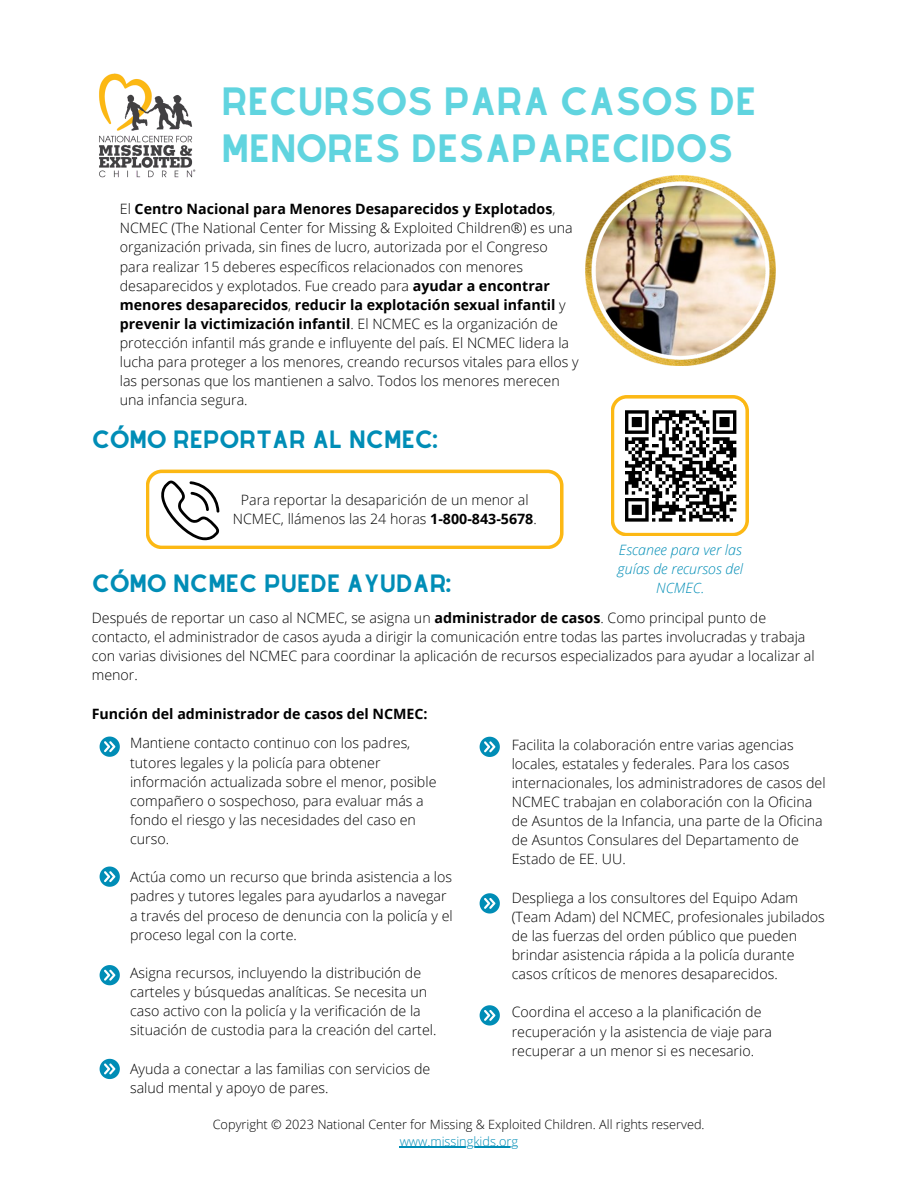
<style>
.page{position:relative;width:918px;height:1188px;background:#fff}
.page>*{position:absolute;margin:0;border:0;box-sizing:border-box;transform-origin:0 0}
.t1{font:34.5px/47.2px "Alyssum Sans";color:#60d4df}
.t2{font:21.9px "Alyssum Sans";color:#008db6}
.t3{font:300 14.25px/19.2px "Open Sans";color:#000}
.t4{font:italic 300 14.25px/19.2px "Open Sans";color:#008db6;text-align:center}
.t5{font:700 14.25px "Open Sans";color:#000}
.t6{font:300 12.75px "Open Sans";color:#000}
.t7{font:300 12.75px "Open Sans";color:#008db6}
.s1{font-weight:700}
</style>
<div class="page">
<img style="left:99px;top:73px;width:97px;height:105px">
<img style="left:585px;top:176px;width:190px;height:190px">
<svg style="left:146px;top:470px;width:417px;height:79px"></svg>
<svg style="left:100px;top:1059px;width:20px;height:20px"></svg>
<svg style="left:611px;top:395px;width:138px;height:141px"></svg>
<hr style="left:400px;top:1147px;width:118px;height:1px;background:#008db6">
<svg style="left:100px;top:737px;width:20px;height:20px"></svg>
<svg style="left:100px;top:867px;width:20px;height:20px"></svg>
<svg style="left:480px;top:737px;width:20px;height:20px"></svg>
<svg style="left:480px;top:893px;width:20px;height:21px"></svg>
<svg style="left:480px;top:1005px;width:20px;height:21px"></svg>
<svg style="left:100px;top:965px;width:20px;height:20px"></svg>
<h1 class="t1" style="left:222px;top:77px;width:536px">RECURSOS PARA CASOS DE<br>MENORES DESAPARECIDOS</h1>
<p class="t3" style="left:120px;top:199px;width:460px">El <span class="s1">Centro Nacional para Menores Desaparecidos y Explotados</span>, NCMEC (The National Center for Missing &amp; Exploited Children®) es una organización privada, sin fines de lucro, autorizada por el Congreso para realizar 15 deberes específicos relacionados con menores desaparecidos y explotados. Fue creado para <span class="s1">ayudar a encontrar menores desaparecidos</span>, <span class="s1">reducir la explotación sexual infantil</span> y <span class="s1">prevenir la victimización infantil</span>. El NCMEC es la organización de protección infantil más grande e influyente del país. El NCMEC lidera la lucha para proteger a los menores, creando recursos vitales para ellos y las personas que los mantienen a salvo. Todos los menores merecen una infancia segura.</p>
<h2 class="t2" style="left:92px;top:426px;width:347px">CÓMO REPORTAR AL NCMEC:</h2>
<p class="t3" style="left:233px;top:490px;width:305px;text-align:center">Para reportar la desaparición de un menor al<br>NCMEC, llámenos las 24 horas <span class="s1">1-800-843-5678</span>.</p>
<p class="t4" style="left:618px;top:540px;width:127px">Escanee para ver las guías de recursos del<br>NCMEC.</p>
<p class="t3" style="left:92px;top:608px;width:724px">Después de reportar un caso al NCMEC, se asigna un <span class="s1">administrador de casos</span>. Como principal punto de contacto, el administrador de casos ayuda a dirigir la comunicación entre todas las partes involucradas y trabaja con varias divisiones del NCMEC para coordinar la aplicación de recursos especializados para ayudar a localizar al menor.</p>
<p class="t5" style="left:92px;top:703px;width:337px">Función del administrador de casos del NCMEC:</p>
<p class="t3" style="left:130px;top:733px;width:308px">Mantiene contacto continuo con los padres, tutores legales y la policía para obtener información actualizada sobre el menor, posible compañero o sospechoso, para evaluar más a fondo el riesgo y las necesidades del caso en curso.</p>
<p class="t3" style="left:130px;top:867px;width:324px">Actúa como un recurso que brinda asistencia a los padres y tutores legales para ayudarlos a navegar a través del proceso de denuncia con la policía y el proceso legal con la corte.</p>
<p class="t3" style="left:130px;top:963px;width:308px">Asigna recursos, incluyendo la distribución de carteles y búsquedas analíticas. Se necesita un caso activo con la policía y la verificación de la situación de custodia para la creación del cartel.</p>
<p class="t3" style="left:130px;top:1058px;width:302px">Ayuda a conectar a las familias con servicios de salud mental y apoyo de pares.</p>
<h2 class="t2" style="left:92px;top:570px;width:360px">CÓMO NCMEC PUEDE AYUDAR:</h2>
<p class="t3" style="left:512px;top:735px;width:315px">Facilita la colaboración entre varias agencias locales, estatales y federales. Para los casos internacionales, los administradores de casos del NCMEC trabajan en colaboración con la Oficina de Asuntos de la Infancia, una parte de la Oficina de Asuntos Consulares del Departamento de Estado de EE. UU.</p>
<p class="t3" style="left:512px;top:888px;width:315px">Despliega a los consultores del Equipo Adam (Team Adam) del NCMEC, profesionales jubilados de las fuerzas del orden público que pueden brindar asistencia rápida a la policía durante casos críticos de menores desaparecidos.</p>
<p class="t3" style="left:512px;top:1002px;width:262px">Coordina el acceso a la planificación de recuperación y la asistencia de viaje para recuperar a un menor si es necesario.</p>
<p class="t6" style="left:213px;top:1115px;width:493px">Copyright © 2023 National Center for Missing &amp; Exploited Children. All rights reserved.</p>
<p class="t7" style="left:400px;top:1132px;width:120px">www.missingkids.org</p>
</div>
